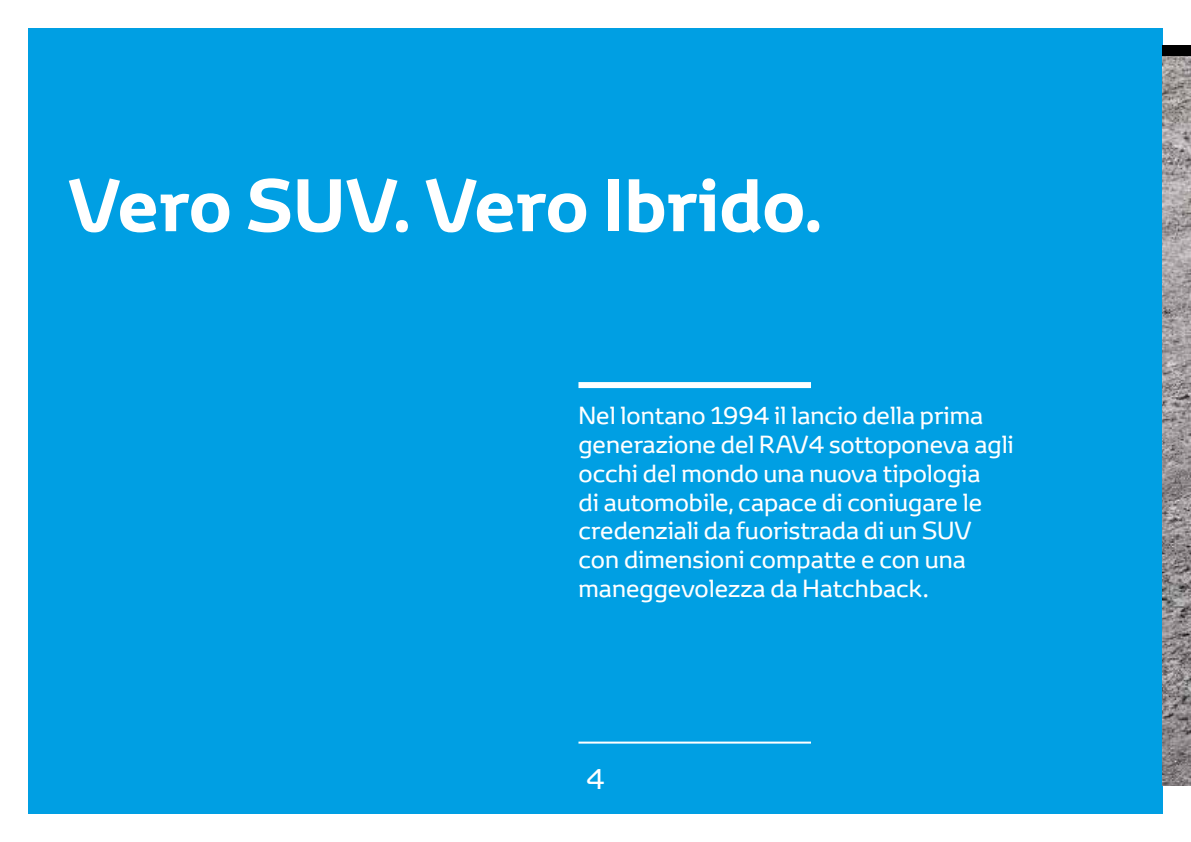
<style>
.page{position:relative;width:1191px;height:842px;background:#fff}
.page>*{position:absolute;margin:0;border:0;box-sizing:border-box;transform-origin:0 0}
.t1{font:700 72px "Toyota Display";color:#fff}
.t2{font:28px "Toyota Display";color:#fff}
.t3{font:24px/28.8px "Toyota Display";color:#fff}
</style>
<div class="page">
<div style="left:28px;top:28px;width:1134px;height:786px;background:#009fe3"></div>
<div style="left:1162px;top:45px;width:29px;height:12px;background:#000"></div>
<div style="left:578px;top:382px;width:233px;height:6px;background:#fff"></div>
<hr style="left:578px;top:742px;width:233px;height:2px;background:#fff">
<img style="left:1162px;top:57px;width:29px;height:728px">
<h1 class="t1" style="left:68px;top:156px;width:756px">Vero SUV. Vero Ibrido.</h1>
<p class="t3" style="left:578px;top:401px;width:437px">Nel lontano 1994 il lancio della prima generazione del RAV4 sottoponeva agli occhi del mondo una nuova tipologia<br>di automobile, capace di coniugare le credenziali da fuoristrada di un SUV con dimensioni compatte e con una maneggevolezza da Hatchback.</p>
<p class="t2" style="left:586px;top:760px;width:20px">4</p>
</div>
